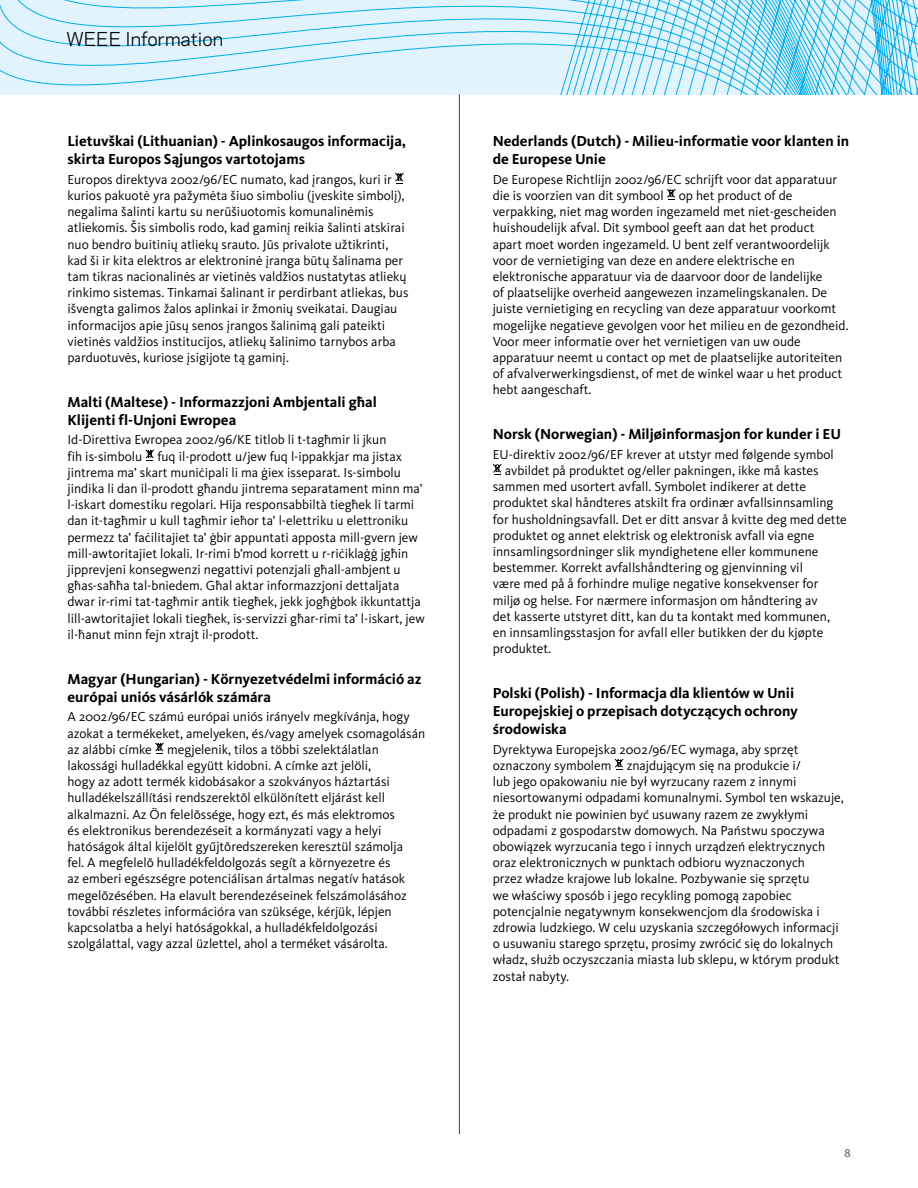
<style>
.page{position:relative;width:918px;height:1188px;background:#fff}
.page>*{position:absolute;margin:0;border:0;box-sizing:border-box;transform-origin:0 0}
.t1{font:18px "Galaxie Polaris";color:#000}
.t2{font:700 15px/18px "Kievit Pro";color:#000}
.t3{font:13.5px/16.2px "Kievit Pro";color:#000}
.t4{font:12px "Myriad Pro";color:#58595b}
</style>
<div class="page">
<svg style="left:0;top:0;width:917px;height:95px;background:#c4ebfb"></svg>
<hr style="left:459px;top:94px;width:1px;height:1040px;background:#fff">
<svg style="left:395px;top:173px;width:9px;height:11px"></svg>
<svg style="left:145px;top:450px;width:9px;height:11px"></svg>
<svg style="left:155px;top:743px;width:9px;height:11px"></svg>
<svg style="left:667px;top:189px;width:9px;height:11px"></svg>
<svg style="left:493px;top:464px;width:9px;height:11px"></svg>
<svg style="left:615px;top:759px;width:8px;height:11px"></svg>
<h1 class="t1" style="left:66px;top:25px;width:158px">WEEE Information</h1>
<p class="t2" style="left:68px;top:132px;width:340px">Lietuvškai (Lithuanian) - Aplinkosaugos informacija, skirta Europos Sąjungos vartotojams</p>
<p class="t3" style="left:68px;top:171px;width:343px">Europos direktyva 2002/96/EC numato, kad įrangos, kuri ir kurios pakuotė yra pažymėta šiuo simboliu (įveskite simbolį), negalima šalinti kartu su nerūšiuotomis komunalinėmis atliekomis. Šis simbolis rodo, kad gaminį reikia šalinti atskirai nuo bendro buitinių atliekų srauto. Jūs privalote užtikrinti, kad ši ir kita elektros ar elektroninė įranga būtų šalinama per tam tikras nacionalinės ar vietinės valdžios nustatytas atliekų rinkimo sistemas. Tinkamai šalinant ir perdirbant atliekas, bus išvengta galimos žalos aplinkai ir žmonių sveikatai. Daugiau informacijos apie jūsų senos įrangos šalinimą gali pateikti vietinės valdžios institucijos, atliekų šalinimo tarnybos arba parduotuvės, kuriose įsigijote tą gaminį.</p>
<p class="t2" style="left:68px;top:393px;width:311px">Malti (Maltese) - Informazzjoni Ambjentali għal<br>Klijenti fl-Unjoni Ewropea</p>
<p class="t3" style="left:67px;top:432px;width:359px">Id-Direttiva Ewropea 2002/96/KE titlob li t-tagħmir li jkun<br>fih is-simbolu fuq il-prodott u/jew fuq l-ippakkjar ma jistax jintrema ma’ skart muniċipali li ma ġiex isseparat. Is-simbolu jindika li dan il-prodott għandu jintrema separatament minn ma’ l-iskart domestiku regolari. Hija responsabbiltà tiegħek li tarmi dan it-tagħmir u kull tagħmir ieħor ta’ l-elettriku u elettroniku permezz ta’ faċilitajiet ta’ ġbir appuntati apposta mill-gvern jew mill-awtoritajiet lokali. Ir-rimi b’mod korrett u r-riċiklaġġ jgħin jipprevjeni konsegwenzi negattivi potenzjali għall-ambjent u għas-saħħa tal-bniedem. Għal aktar informazzjoni dettaljata dwar ir-rimi tat-tagħmir antik tiegħek, jekk jogħġbok ikkuntattja lill-awtoritajiet lokali tiegħek, is-servizzi għar-rimi ta’ l-iskart, jew il-ħanut minn fejn xtrajt il-prodott.</p>
<p class="t2" style="left:68px;top:670px;width:356px">Magyar (Hungarian) - Környezetvédelmi információ az európai uniós vásárlók számára</p>
<p class="t3" style="left:67px;top:709px;width:359px">A 2002/96/EC számú európai uniós irányelv megkívánja, hogy azokat a termékeket, amelyeken, és/vagy amelyek csomagolásán az alábbi címke megjelenik, tilos a többi szelektálatlan lakossági hulladékkal együtt kidobni. A címke azt jelöli,<br>hogy az adott termék kidobásakor a szokványos háztartási hulladékelszállítási rendszerektõl elkülönített eljárást kell alkalmazni. Az Ön felelõssége, hogy ezt, és más elektromos<br>és elektronikus berendezéseit a kormányzati vagy a helyi hatóságok által kijelölt gyűjtõredszereken keresztül számolja<br>fel. A megfelelõ hulladékfeldolgozás segít a környezetre és<br>az emberi egészségre potenciálisan ártalmas negatív hatások megelõzésében. Ha elavult berendezéseinek felszámolásához további részletes információra van szüksége, kérjük, lépjen kapcsolatba a helyi hatóságokkal, a hulladékfeldolgozási szolgálattal, vagy azzal üzlettel, ahol a terméket vásárolta.</p>
<p class="t2" style="left:493px;top:132px;width:358px">Nederlands (Dutch) - Milieu-informatie voor klanten in de Europese Unie</p>
<p class="t3" style="left:493px;top:171px;width:357px">De Europese Richtlijn 2002/96/EC schrijft voor dat apparatuur die is voorzien van dit symbool op het product of de verpakking, niet mag worden ingezameld met niet-gescheiden huishoudelijk afval. Dit symbool geeft aan dat het product<br>apart moet worden ingezameld. U bent zelf verantwoordelijk voor de vernietiging van deze en andere elektrische en elektronische apparatuur via de daarvoor door de landelijke<br>of plaatselijke overheid aangewezen inzamelingskanalen. De juiste vernietiging en recycling van deze apparatuur voorkomt mogelijke negatieve gevolgen voor het milieu en de gezondheid.<br>Voor meer informatie over het vernietigen van uw oude apparatuur neemt u contact op met de plaatselijke autoriteiten of afvalverwerkingsdienst, of met de winkel waar u het product hebt aangeschaft.</p>
<p class="t2" style="left:493px;top:425px;width:350px">Norsk (Norwegian) - Miljøinformasjon for kunder i EU</p>
<p class="t3" style="left:493px;top:446px;width:343px">EU-direktiv 2002/96/EF krever at utstyr med følgende symbol</p>
<p class="t3" style="left:505px;top:462px;width:315px">avbildet på produktet og/eller pakningen, ikke må kastes</p>
<p class="t3" style="left:493px;top:479px;width:315px">sammen med usortert avfall. Symbolet indikerer at dette</p>
<p class="t3" style="left:493px;top:495px;width:342px">produktet skal håndteres atskilt fra ordinær avfallsinnsamling</p>
<p class="t3" style="left:493px;top:511px;width:356px">for husholdningsavfall. Det er ditt ansvar å kvitte deg med dette</p>
<p class="t3" style="left:493px;top:527px;width:323px">produktet og annet elektrisk og elektronisk avfall via egne</p>
<p class="t3" style="left:493px;top:543px;width:327px">innsamlingsordninger slik myndighetene eller kommunene</p>
<p class="t3" style="left:493px;top:560px;width:312px">bestemmer. Korrekt avfallshåndtering og gjenvinning vil</p>
<p class="t3" style="left:493px;top:576px;width:327px">være med på å forhindre mulige negative konsekvenser for</p>
<p class="t3" style="left:493px;top:592px;width:326px">miljø og helse. For nærmere informasjon om håndtering av</p>
<p class="t3" style="left:493px;top:608px;width:339px">det kasserte utstyret ditt, kan du ta kontakt med kommunen,</p>
<p class="t3" style="left:493px;top:624px;width:332px">en innsamlingsstasjon for avfall eller butikken der du kjøpte</p>
<p class="t3" style="left:493px;top:641px;width:60px">produktet.</p>
<p class="t2" style="left:493px;top:684px;width:307px">Polski (Polish) - Informacja dla klientów w Unii<br>Europejskiej o przepisach dotyczących ochrony środowiska</p>
<p class="t3" style="left:493px;top:741px;width:353px">Dyrektywa Europejska 2002/96/EC wymaga, aby sprzęt oznaczony symbolem znajdującym się na produkcie i/<br>lub jego opakowaniu nie był wyrzucany razem z innymi niesortowanymi odpadami komunalnymi. Symbol ten wskazuje, że produkt nie powinien być usuwany razem ze zwykłymi odpadami z gospodarstw domowych. Na Państwu spoczywa obowiązek wyrzucania tego i innych urządzeń elektrycznych oraz elektronicznych w punktach odbioru wyznaczonych<br>przez władze krajowe lub lokalne. Pozbywanie się sprzętu<br>we właściwy sposób i jego recykling pomogą zapobiec potencjalnie negatywnym konsekwencjom dla środowiska i zdrowia ludzkiego. W celu uzyskania szczegółowych informacji o usuwaniu starego sprzętu, prosimy zwrócić się do lokalnych władz, służb oczyszczania miasta lub sklepu, w którym produkt został nabyty.</p>
<p class="t4" style="left:844px;top:1146px;width:8px">8</p>
</div>
